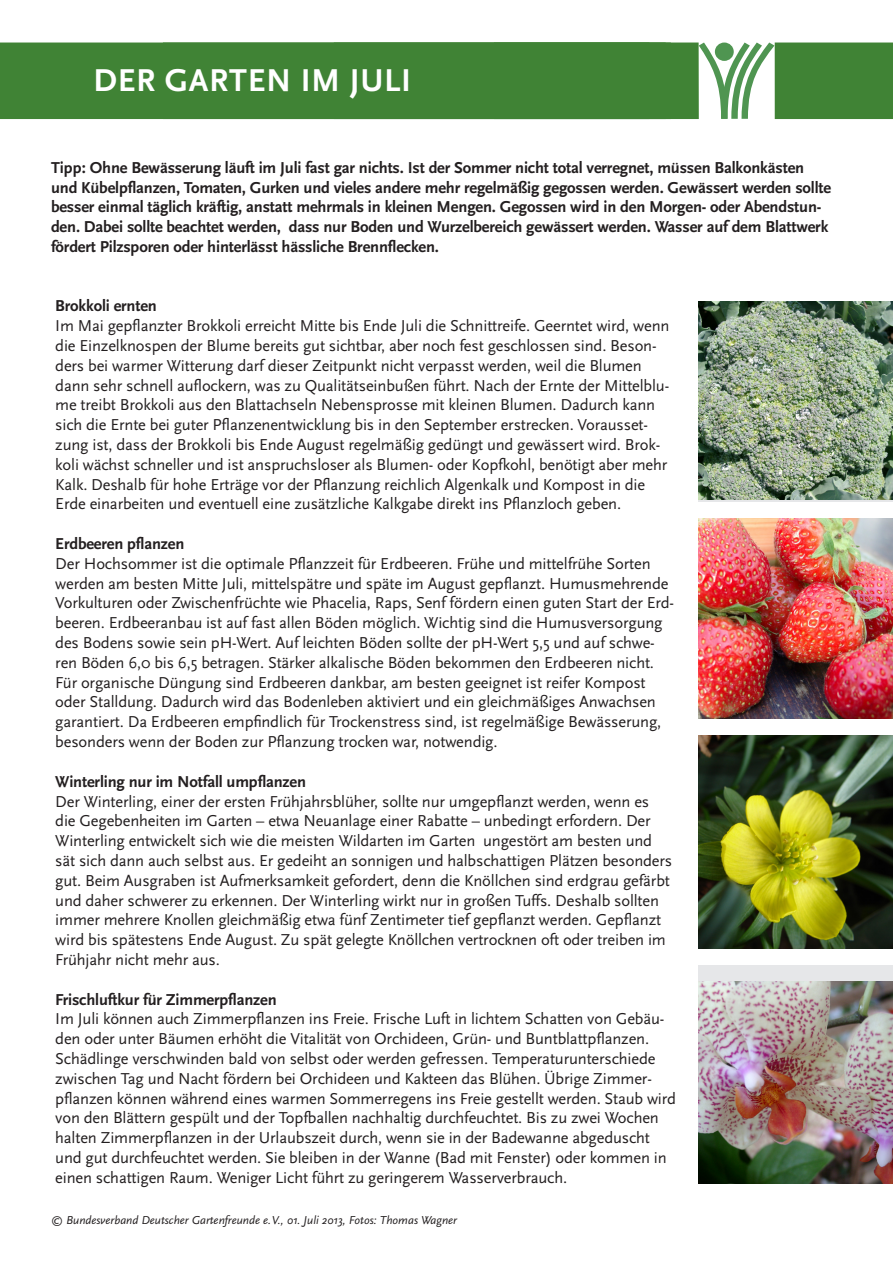
<style>
.page{position:relative;width:893px;height:1263px;background:#fff}
.page>*{position:absolute;margin:0;border:0;box-sizing:border-box;transform-origin:0 0}
.t1{font:700 33px "Scala Sans LF";letter-spacing:.02em;color:#fff}
.t2{font:16.5px/19.8px "Scala Sans";letter-spacing:-.01em;color:#231f20}
.t3{font:700 16.5px/19.8px "Scala Sans";letter-spacing:-.01em;color:#231f20}
.t4{font:italic 12px "Scala Sans";color:#231f20}
</style>
<div class="page">
<div style="left:0;top:43px;width:699px;height:76px;background:#408335"></div>
<div style="left:775px;top:43px;width:118px;height:76px;background:#408335"></div>
<img style="left:699px;top:302px;width:194px;height:198px">
<img style="left:698px;top:519px;width:195px;height:199px">
<img style="left:699px;top:735px;width:194px;height:213px">
<div style="left:699px;top:965px;width:194px;height:218px;background:#e6e7e9"></div>
<img style="left:699px;top:981px;width:194px;height:202px">
<svg style="left:699px;top:43px;width:75px;height:76px"></svg>
<p class="t1" style="left:94px;top:62px;width:319px">DER GARTEN IM JULI</p>
<p class="t3" style="left:51px;top:158px;width:782px">Tipp: Ohne Bewässerung läuft im Juli fast gar nichts. Ist der Sommer nicht total verregnet, müssen Balkonkästen und Kübelpflanzen, Tomaten, Gurken und vieles andere mehr regelmäßig gegossen werden. Gewässert werden sollte besser einmal täglich kräftig, anstatt mehrmals in kleinen Mengen. Gegossen wird in den Morgen- oder Abendstun&shy;den. Dabei sollte beachtet werden, dass nur Boden und Wurzelbereich gewässert werden. Wasser auf dem Blattwerk fördert Pilzsporen oder hinterlässt hässliche Brennflecken.</p>
<p class="t3" style="left:55px;top:297px;width:103px">Brokkoli ernten</p>
<p class="t2" style="left:55px;top:316px;width:616px">Im Mai gepflanzter Brokkoli erreicht Mitte bis Ende Juli die Schnittreife. Geerntet wird, wenn die Einzelknospen der Blume bereits gut sichtbar, aber noch fest geschlossen sind. Beson&shy;ders bei warmer Witterung darf dieser Zeitpunkt nicht verpasst werden, weil die Blumen dann sehr schnell auflockern, was zu Qualitätseinbußen führt. Nach der Ernte der Mittelblu&shy;me treibt Brokkoli aus den Blattachseln Nebensprosse mit kleinen Blumen. Dadurch kann sich die Ernte bei guter Pflanzenentwicklung bis in den September erstrecken. Vorausset&shy;zung ist, dass der Brokkoli bis Ende August regelmäßig gedüngt und gewässert wird. Brok&shy;koli wächst schneller und ist anspruchsloser als Blumen- oder Kopfkohl, benötigt aber mehr Kalk. Deshalb für hohe Erträge vor der Pflanzung reichlich Algenkalk und Kompost in die Erde einarbeiten und eventuell eine zusätzliche Kalkgabe direkt ins Pflanzloch geben.</p>
<p class="t3" style="left:55px;top:534px;width:131px">Erdbeeren pflanzen</p>
<p class="t2" style="left:55px;top:554px;width:620px">Der Hochsommer ist die optimale Pflanzzeit für Erdbeeren. Frühe und mittelfrühe Sorten werden am besten Mitte Juli, mittelspätre und späte im August gepflanzt. Humusmehrende Vorkulturen oder Zwischenfrüchte wie Phacelia, Raps, Senf fördern einen guten Start der Erd&shy;beeren. Erdbeeranbau ist auf fast allen Böden möglich. Wichtig sind die Humusversorgung des Bodens sowie sein pH-Wert. Auf leichten Böden sollte der pH-Wert 5,5 und auf schwe&shy;ren Böden 6,0 bis 6,5 betragen. Stärker alkalische Böden bekommen den Erdbeeren nicht.<br>Für organische Düngung sind Erdbeeren dankbar, am besten geeignet ist reifer Kompost oder Stalldung. Dadurch wird das Bodenleben aktiviert und ein gleichmäßiges Anwachsen garantiert. Da Erdbeeren empfindlich für Trockenstress sind, ist regelmäßige Bewässerung, besonders wenn der Boden zur Pflanzung trocken war, notwendig.</p>
<p class="t3" style="left:55px;top:772px;width:252px">Winterling nur im Notfall umpflanzen</p>
<p class="t2" style="left:55px;top:791px;width:618px">Der Winterling, einer der ersten Frühjahrsblüher, sollte nur umgepflanzt werden, wenn es die Gegebenheiten im Garten – etwa Neuanlage einer Rabatte – unbedingt erfordern. Der Winterling entwickelt sich wie die meisten Wildarten im Garten ungestört am besten und sät sich dann auch selbst aus. Er gedeiht an sonnigen und halbschattigen Plätzen besonders gut. Beim Ausgraben ist Aufmerksamkeit gefordert, denn die Knöllchen sind erdgrau gefärbt und daher schwerer zu erkennen. Der Winterling wirkt nur in großen Tuffs. Deshalb sollten immer mehrere Knollen gleichmäßig etwa fünf Zentimeter tief gepflanzt werden. Gepflanzt wird bis spätestens Ende August. Zu spät gelegte Knöllchen vertrocknen oft oder treiben im Frühjahr nicht mehr aus.</p>
<p class="t3" style="left:55px;top:990px;width:223px">Frischluftkur für Zimmerpflanzen</p>
<p class="t2" style="left:55px;top:1009px;width:622px">Im Juli können auch Zimmerpflanzen ins Freie. Frische Luft in lichtem Schatten von Gebäu&shy;den oder unter Bäumen erhöht die Vitalität von Orchideen, Grün- und Buntblattpflanzen.<br>Schädlinge verschwinden bald von selbst oder werden gefressen. Temperaturunterschiede zwischen Tag und Nacht fördern bei Orchideen und Kakteen das Blühen. Übrige Zimmer&shy;pflanzen können während eines warmen Sommerregens ins Freie gestellt werden. Staub wird von den Blättern gespült und der Topfballen nachhaltig durchfeuchtet. Bis zu zwei Wochen halten Zimmerpflanzen in der Urlaubszeit durch, wenn sie in der Badewanne abgeduscht und gut durchfeuchtet werden. Sie bleiben in der Wanne (Bad mit Fenster) oder kommen in einen schattigen Raum. Weniger Licht führt zu geringerem Wasserverbrauch.</p>
<p class="t4" style="left:51px;top:1213px;width:407px">© Bundesverband Deutscher Gartenfreunde e.V., 01. Juli 2013, Fotos: Thomas Wagner</p>
</div>
